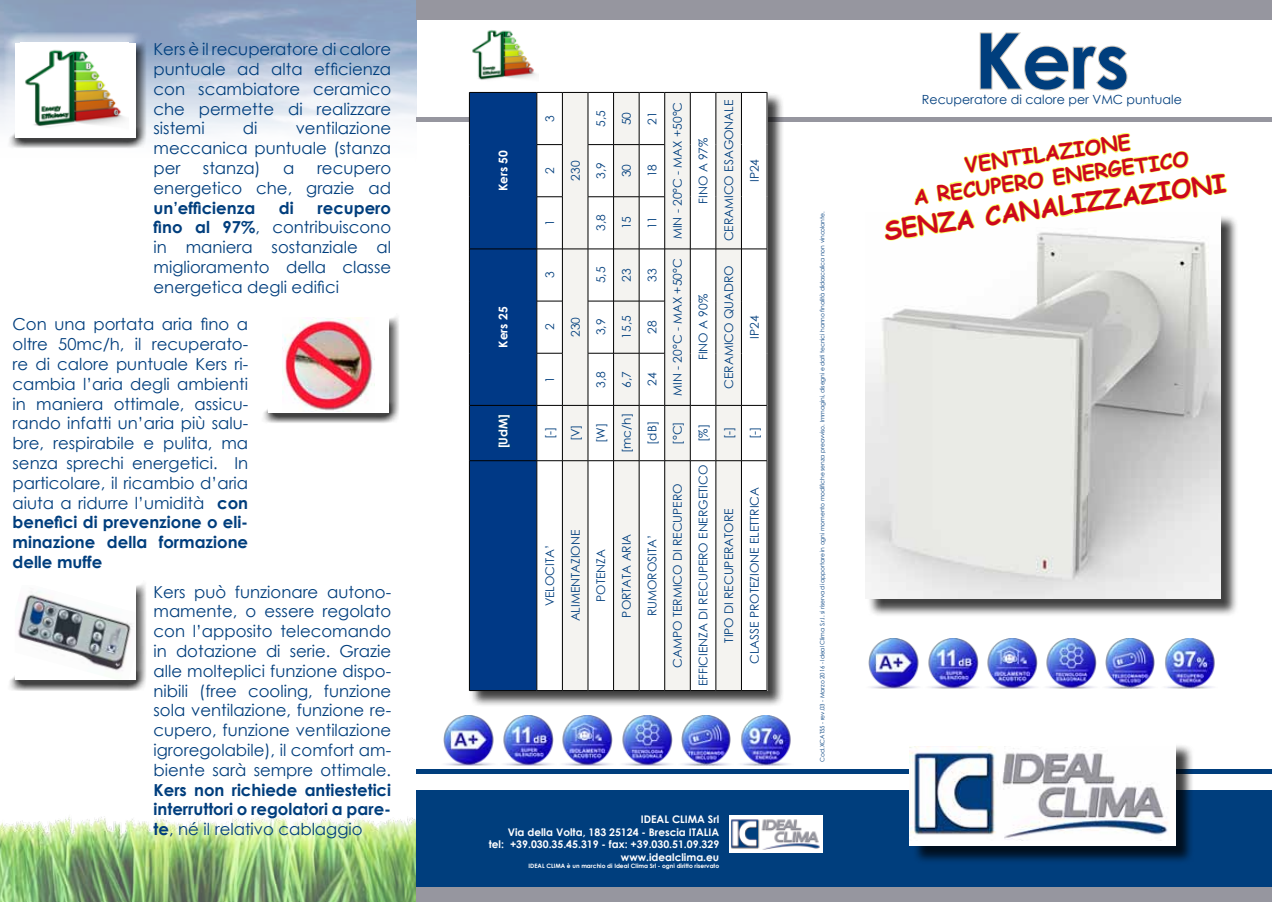
<style>
.page{position:relative;width:1272px;height:902px;background:#fff}
.page>*{position:absolute;margin:0;border:0;box-sizing:border-box;transform-origin:0 0}
.t1{font:700 76.65px "Century Gothic";color:#003e7d}
.t2{font:700 25.65px "Comic Sans MS";color:#cd071e}
.t3{font:700 20.7px/24.8px "Comic Sans MS";color:#cd071e;text-align:center}
.t4{font:16.5px/19.8px "Century Gothic";color:#003e7d;text-align:justify}
.t5{font:700 16.5px/19.8px "Century Gothic";color:#003e7d;text-align:justify}
.t6{font:12.6px "Century Gothic";color:#003e7d}
.t7{font:12px "Century Gothic";color:#003e7d}
.t8{font:700 12px "Century Gothic";color:#fff}
.t9{font:700 10.5px/12.6px "Century Gothic";color:#fff;text-align:right}
.t10{font:6px "Century Gothic";letter-spacing:-.01em;color:#003e7d}
.t11{font:700 6px "Century Gothic";color:#fff}
.s1{font-weight:700}
.s2{font-weight:400}
</style>
<div class="page">
<img style="left:0;top:790px;width:417px;height:111px">
<div style="left:417px;top:790px;width:854px;height:97px;background:#003e7d"></div>
<div style="left:417px;top:887px;width:854px;height:14px;background:#96969f"></div>
<div style="left:729px;top:815px;width:93px;height:38px;background:#fff"></div>
<img style="left:731px;top:819px;width:89px;height:31px">
<div style="left:417px;top:768px;width:854px;height:5px;background:#003e7d"></div>
<hr style="left:417px;top:117px;width:854px;height:4px;background:#96969f">
<div style="left:417px;top:0;width:854px;height:20px;background:#96969f"></div>
<svg style="left:979px;top:32px;width:149px;height:59px"></svg>
<div style="left:867px;top:214px;width:371px;height:403px;background:#000;opacity:.75"></div>
<img style="left:865px;top:214px;width:355px;height:384px">
<div style="left:4px;top:32px;width:140px;height:113px;background:#fff;opacity:.75"></div>
<div style="left:6px;top:36px;width:140px;height:113px;background:#000;opacity:.75"></div>
<div style="left:15px;top:43px;width:120px;height:94px;background:#fff"></div>
<img style="left:25px;top:49px;width:100px;height:78px">
<div style="left:259px;top:311px;width:141px;height:112px;background:#000;opacity:.75"></div>
<div style="left:268px;top:318px;width:121px;height:94px;background:#fff"></div>
<img style="left:282px;top:317px;width:92px;height:94px">
<div style="left:6px;top:578px;width:140px;height:113px;background:#000;opacity:.75"></div>
<img style="left:15px;top:585px;width:120px;height:94px">
<img style="left:472px;top:30px;width:65px;height:50px">
<div style="left:911px;top:743px;width:283px;height:121px;background:#000;opacity:.75"></div>
<div style="left:909px;top:741px;width:266px;height:104px;background:#fff"></div>
<img style="left:909px;top:746px;width:259px;height:94px">
<div style="left:469px;top:92px;width:315px;height:615px;background:#000;opacity:.75"></div>
<hr style="left:766px;top:460px;width:1px;height:230px;background:#000">
<hr style="left:766px;top:405px;width:1px;height:55px;background:#000">
<hr style="left:766px;top:353px;width:1px;height:52px;background:#000">
<hr style="left:766px;top:301px;width:1px;height:52px;background:#000">
<hr style="left:766px;top:249px;width:1px;height:52px;background:#000">
<hr style="left:766px;top:197px;width:1px;height:52px;background:#000">
<hr style="left:766px;top:145px;width:1px;height:52px;background:#000">
<hr style="left:766px;top:92px;width:1px;height:53px;background:#000">
<svg style="left:469px;top:92px;width:297px;height:599px"></svg>
<svg style="left:883px;top:121px;width:345px;height:130px"></svg>
<img style="left:868px;top:638px;width:51px;height:50px">
<img style="left:928px;top:638px;width:51px;height:50px">
<img style="left:1165px;top:638px;width:50px;height:50px">
<img style="left:987px;top:638px;width:51px;height:50px">
<img style="left:1046px;top:638px;width:51px;height:50px">
<img style="left:1105px;top:638px;width:50px;height:50px">
<img style="left:443px;top:715px;width:51px;height:50px">
<img style="left:503px;top:715px;width:51px;height:50px">
<img style="left:741px;top:715px;width:50px;height:50px">
<img style="left:562px;top:715px;width:51px;height:50px">
<img style="left:622px;top:715px;width:51px;height:50px">
<img style="left:681px;top:715px;width:50px;height:50px">
<p class="t4" style="left:153px;top:39px;width:239px">Kers è il recuperatore di calore puntuale ad alta efficienza con scambiatore ceramico che permette di realizzare sistemi</p>
<p class="t4" style="left:153px;top:118px;width:239px;text-indent:142px">ventilazione meccanica puntuale (stanza per</p>
<p class="t4" style="left:243px;top:118px;width:16px">di</p>
<p class="t4" style="left:203px;top:158px;width:59px">stanza)</p>
<p class="t4" style="left:283px;top:158px;width:13px">a</p>
<p class="t4" style="left:153px;top:158px;width:239px;text-align:right">recupero<br>energetico che, grazie ad</p>
<p class="t5" style="left:153px;top:197px;width:103px">un’efficienza</p>
<p class="t5" style="left:279px;top:197px;width:16px">di</p>
<p class="t4" style="left:153px;top:197px;width:239px;text-indent:164px"><span class="s1">recupero fino al 97%</span>, contribuiscono in maniera sostanziale al miglioramento della classe energetica degli edifici</p>
<p class="t4" style="left:13px;top:314px;width:237px">Con una portata aria fino a oltre 50mc/h, il recuperato&shy;re di calore puntuale Kers ri&shy;cambia l’aria degli ambienti in maniera ottimale, assicu&shy;rando infatti un’aria più salu&shy;bre, respirabile e pulita, ma senza sprechi energetici. In particolare, il ricambio d’aria aiuta a ridurre l’umidità <span class="s1">con benefici di prevenzione o eli&shy;minazione della formazione delle muffe</span></p>
<p class="t4" style="left:153px;top:581px;width:239px">Kers può funzionare autono&shy;mamente, o essere regolato con l’apposito telecomando in dotazione di serie. Grazie alle molteplici funzione dispo&shy;nibili (free cooling, funzione sola ventilazione, funzione re&shy;cupero, funzione ventilazione igroregolabile), il comfort am&shy;biente sarà sempre ottimale.</p>
<p class="t5" style="left:153px;top:779px;width:239px">Kers non richiede antiestetici interruttori o regolatori a pare&shy;te<span class="s2">, né il relativo cablaggio</span></p>
<p class="t8" style="left:494px;top:191px;width:43px;rotate:-90deg">Kers 50</p>
<p class="t8" style="left:494px;top:347px;width:43px;rotate:-90deg">Kers 25</p>
<p class="t8" style="left:494px;top:448px;width:36px;rotate:-90deg">[UdM]</p>
<p class="t7" style="left:541px;top:122px;width:8px;rotate:-90deg">3</p>
<p class="t7" style="left:541px;top:174px;width:8px;rotate:-90deg">2</p>
<p class="t7" style="left:541px;top:226px;width:8px;rotate:-90deg">1</p>
<p class="t7" style="left:567px;top:181px;width:21px;rotate:-90deg">230</p>
<p class="t7" style="left:592px;top:127px;width:18px;rotate:-90deg">5,5</p>
<p class="t7" style="left:618px;top:125px;width:15px;rotate:-90deg">50</p>
<p class="t7" style="left:592px;top:179px;width:18px;rotate:-90deg">3,9</p>
<p class="t7" style="left:618px;top:177px;width:15px;rotate:-90deg">30</p>
<p class="t7" style="left:592px;top:231px;width:18px;rotate:-90deg">3,8</p>
<p class="t7" style="left:618px;top:229px;width:15px;rotate:-90deg">15</p>
<p class="t7" style="left:643px;top:125px;width:15px;rotate:-90deg">21</p>
<p class="t7" style="left:643px;top:177px;width:15px;rotate:-90deg">18</p>
<p class="t7" style="left:643px;top:229px;width:15px;rotate:-90deg">11</p>
<p class="t7" style="left:669px;top:239px;width:139px;rotate:-90deg">MIN - 20°C - MAX +50°C</p>
<p class="t7" style="left:694px;top:204px;width:67px;rotate:-90deg">FINO A 97%</p>
<p class="t7" style="left:720px;top:241px;width:143px;rotate:-90deg">CERAMICO ESAGONALE</p>
<p class="t7" style="left:746px;top:182px;width:25px;rotate:-90deg">IP24</p>
<p class="t7" style="left:541px;top:278px;width:8px;rotate:-90deg">3</p>
<p class="t7" style="left:541px;top:330px;width:8px;rotate:-90deg">2</p>
<p class="t7" style="left:541px;top:382px;width:8px;rotate:-90deg">1</p>
<p class="t7" style="left:567px;top:337px;width:21px;rotate:-90deg">230</p>
<p class="t7" style="left:592px;top:283px;width:18px;rotate:-90deg">5,5</p>
<p class="t7" style="left:618px;top:281px;width:15px;rotate:-90deg">23</p>
<p class="t7" style="left:643px;top:281px;width:15px;rotate:-90deg">33</p>
<p class="t7" style="left:592px;top:335px;width:18px;rotate:-90deg">3,9</p>
<p class="t7" style="left:618px;top:339px;width:25px;rotate:-90deg">15,5</p>
<p class="t7" style="left:643px;top:334px;width:15px;rotate:-90deg">28</p>
<p class="t7" style="left:592px;top:387px;width:18px;rotate:-90deg">3,8</p>
<p class="t7" style="left:618px;top:387px;width:18px;rotate:-90deg">6,7</p>
<p class="t7" style="left:643px;top:386px;width:15px;rotate:-90deg">24</p>
<p class="t7" style="left:669px;top:396px;width:139px;rotate:-90deg">MIN - 20°C - MAX +50°C</p>
<p class="t7" style="left:694px;top:360px;width:67px;rotate:-90deg">FINO A 90%</p>
<p class="t7" style="left:720px;top:389px;width:125px;rotate:-90deg">CERAMICO QUADRO</p>
<p class="t7" style="left:746px;top:338px;width:25px;rotate:-90deg">IP24</p>
<p class="t7" style="left:541px;top:439px;width:14px;rotate:-90deg">[-]</p>
<p class="t7" style="left:567px;top:441px;width:18px;rotate:-90deg">[V]</p>
<p class="t7" style="left:592px;top:443px;width:21px;rotate:-90deg">[W]</p>
<p class="t7" style="left:618px;top:453px;width:42px;rotate:-90deg">[mc/h]</p>
<p class="t7" style="left:643px;top:445px;width:25px;rotate:-90deg">[dB]</p>
<p class="t7" style="left:669px;top:444px;width:24px;rotate:-90deg">[°C]</p>
<p class="t7" style="left:694px;top:442px;width:19px;rotate:-90deg">[%]</p>
<p class="t7" style="left:720px;top:439px;width:14px;rotate:-90deg">[-]</p>
<p class="t7" style="left:746px;top:439px;width:14px;rotate:-90deg">[-]</p>
<p class="t7" style="left:541px;top:606px;width:63px;rotate:-90deg">VELOCITA’</p>
<p class="t7" style="left:567px;top:621px;width:93px;rotate:-90deg">ALIMENTAZIONE</p>
<p class="t7" style="left:592px;top:602px;width:54px;rotate:-90deg">POTENZA</p>
<p class="t7" style="left:618px;top:617px;width:85px;rotate:-90deg">PORTATA ARIA</p>
<p class="t7" style="left:643px;top:616px;width:83px;rotate:-90deg">RUMOROSITA’</p>
<p class="t7" style="left:669px;top:667px;width:186px;rotate:-90deg">CAMPO TERMICO DI RECUPERO</p>
<p class="t7" style="left:694px;top:686px;width:223px;rotate:-90deg">EFFICIENZA DI RECUPERO ENERGETICO</p>
<p class="t7" style="left:720px;top:642px;width:135px;rotate:-90deg">TIPO DI RECUPERATORE</p>
<p class="t7" style="left:746px;top:664px;width:179px;rotate:-90deg">CLASSE PROTEZIONE ELETTRICA</p>
<p class="t9" style="left:489px;top:812px;width:232px">IDEAL CLIMA Srl<br>Via della Volta, 183 25124 - Brescia ITALIA<br>tel: +39.030.35.45.319 - fax: +39.030.51.09.329 www.idealclima.eu</p>
<p class="t11" style="left:528px;top:861px;width:192px">IDEAL CLIMA è un marchio di Ideal Clima Srl - ogni diritto riservato</p>
<p class="t10" style="left:818px;top:761px;width:551px;rotate:-90deg">Cod.XCAT55 - rev.03 - Marzo 2016 - Ideal Clima S.r.l. si riserva di apportare in ogni momento modifiche senza preavviso. Immagini, disegni e dati tecnici hanno finalità didascalica non vincolante.</p>
<h1 class="t1" style="left:974px;top:2px;width:156px">Kers</h1>
<p class="t6" style="left:921px;top:90px;width:261px">Recuperatore di calore per VMC puntuale</p>
<p class="t3" style="left:908px;top:160px;width:280px;rotate:-8deg">VENTILAZIONE<br>A RECUPERO ENERGETICO</p>
<h2 class="t2" style="left:881px;top:212px;width:347px;rotate:-8deg">SENZA CANALIZZAZIONI</h2>
</div>
